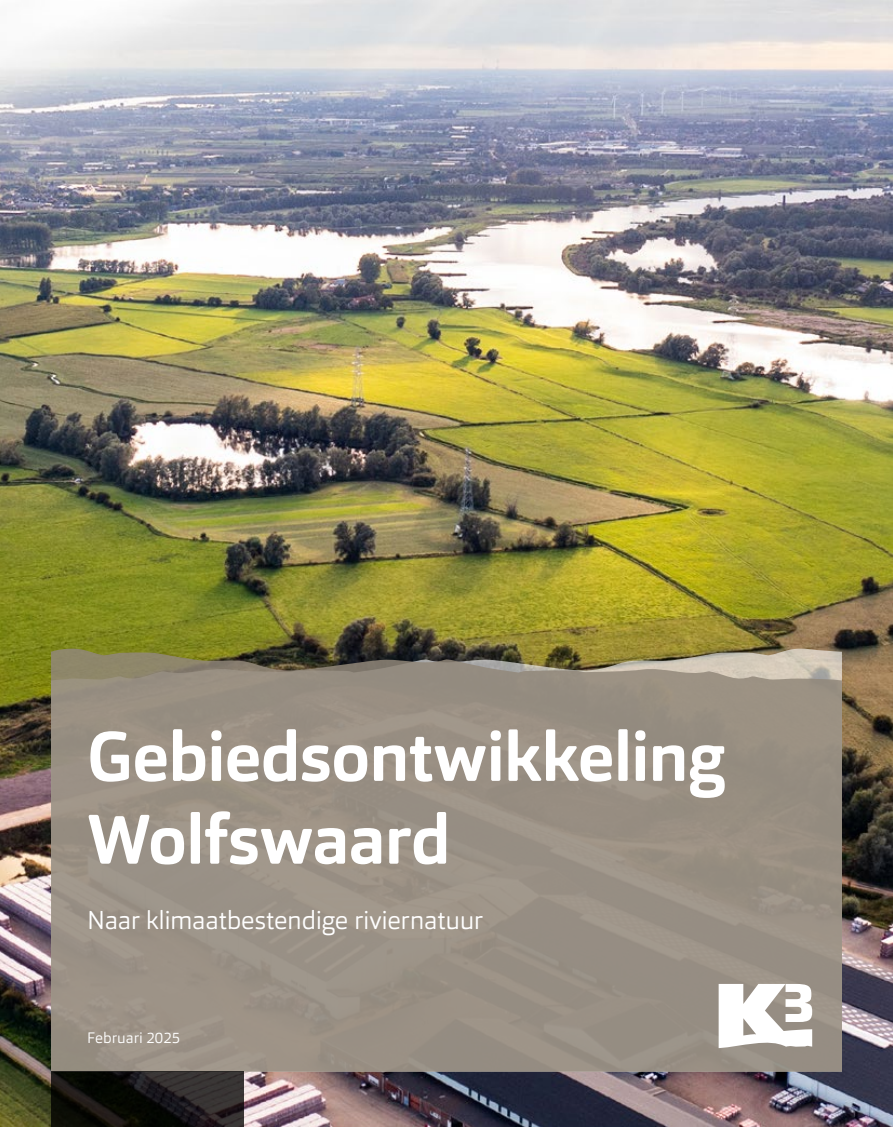
<style>
.page{position:relative;width:893px;height:1127px;background:#fff}
.page>*{position:absolute;margin:0;border:0;box-sizing:border-box;transform-origin:0 0}
.t1{font:700 69px/82.8px "Orgon";letter-spacing:-.015em;color:#fff}
.t2{font:300 25.5px "Orgon";letter-spacing:-.01em;color:#fff}
.t3{font:300 15px "Orgon";color:#fff}
</style>
<div class="page">
<img style="left:0;top:0;width:893px;height:1127px">
<svg style="left:51px;top:647px;width:791px;height:424px;background:#988f82"></svg>
<svg style="left:51px;top:1071px;width:192px;height:56px;background:#1a1817"></svg>
<svg style="left:719px;top:984px;width:93px;height:64px"></svg>
<h1 class="t1" style="left:87px;top:715px;width:639px">Gebiedsontwikkeling<br>Wolfswaard</h1>
<p class="t2" style="left:87px;top:904px;width:397px">Naar klimaatbestendige riviernatuur</p>
<p class="t3" style="left:87px;top:1028px;width:95px">Februari 2025</p>
</div>
